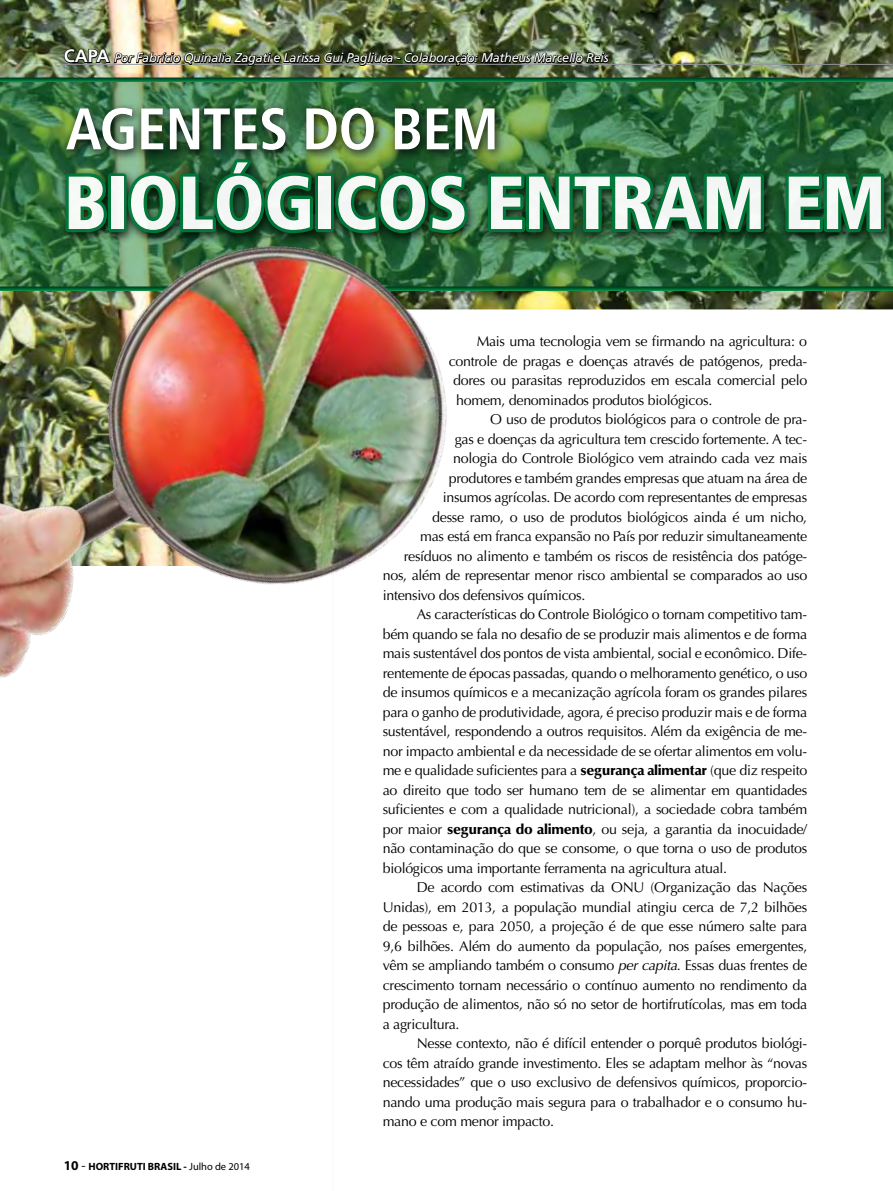
<style>
.page{position:relative;width:893px;height:1191px;background:#fff}
.page>*{position:absolute;margin:0;border:0;box-sizing:border-box;transform-origin:0 0}
.t1{font:900 condensed 75px "Frutiger";letter-spacing:-.01em;color:#fff}
.t2{font:700 condensed 58.5px "Frutiger";letter-spacing:-.01em;color:#fff}
.t3{font:14.25px "Optima";letter-spacing:-.02em;color:#000}
.t4{font:italic 12.75px "Frutiger";letter-spacing:-.025em;color:#fff}
.t5{font:700 10.5px "Myriad";color:#000}
.s1{font-weight:700;font-style:normal;font-size:18px}
.s2{font-size:13.5px}
.s3{font-weight:400;font-size:13.5px}
.s4{font-weight:400}
.s5{font-weight:900}
.s6{font-style:italic}
</style>
<div class="page">
<img style="left:0;top:0;width:893px;height:306px">
<svg style="left:626px;top:82px;width:267px;height:204px;background:#326e3f"></svg>
<svg style="left:626px;top:77px;width:267px;height:5px"></svg>
<svg style="left:626px;top:286px;width:267px;height:5px"></svg>
<img style="left:0;top:26px;width:626px;height:652px">
<div style="left:58px;top:154px;width:835px;height:107px;background:#000;opacity:.9"></div>
<svg style="left:62px;top:170px;width:48px;height:65px;background:#105c2e"></svg>
<div style="left:108px;top:173px;width:19px;height:59px;border:6px solid #007739"></div>
<svg style="left:124px;top:163px;width:192px;height:73px;background:#145b31"></svg>
<div style="left:315px;top:173px;width:19px;height:59px;border:6px solid #007739"></div>
<svg style="left:332px;top:169px;width:139px;height:67px;background:#135b2e"></svg>
<svg style="left:484px;top:170px;width:283px;height:67px;background:#0d5a2e"></svg>
<svg style="left:782px;top:170px;width:111px;height:67px;background:#0c592e"></svg>
<div style="left:61px;top:102px;width:444px;height:61px;background:#000;opacity:.9"></div>
<hr style="left:64px;top:64px;width:829px;height:1px;background:#939598">
<img style="left:63px;top:36px;width:548px;height:38px">
<p class="t4" style="left:64px;top:51px;width:546px"><span class="s1">CAPA</span> Por Fabrício Quinalia Zagati e Larissa Gui Pagliuca - Colaboração: Matheus Marcello Reis</p>
<h2 class="t2" style="left:66px;top:94px;width:434px">AGENTES DO BEM</h2>
<h1 class="t1" style="left:64px;top:158px;width:823px">BIOLÓGICOS ENTRAM EM</h1>
<p class="t5" style="left:64px;top:1161px;width:188px"><span class="s2">10</span> <span class="s3">-</span> HORTIFRUTI BRASIL - <span class="s4">Julho de 2014</span></p>
<p class="t3" style="left:477px;top:333px;width:332px">Mais uma tecnologia vem se firmando na agricultura: o</p>
<p class="t3" style="left:449px;top:353px;width:360px">controle de pragas e doenças através de patógenos, preda-</p>
<p class="t3" style="left:453px;top:372px;width:356px">dores ou parasitas reproduzidos em escala comercial pelo</p>
<p class="t3" style="left:456px;top:392px;width:258px">homem, denominados produtos biológicos.</p>
<p class="t3" style="left:490px;top:411px;width:318px">O uso de produtos biológicos para o controle de pra-</p>
<p class="t3" style="left:455px;top:431px;width:354px">gas e doenças da agricultura tem crescido fortemente. A tec-</p>
<p class="t3" style="left:453px;top:450px;width:355px">nologia do Controle Biológico vem atraindo cada vez mais</p>
<p class="t3" style="left:449px;top:470px;width:360px">produtores e também grandes empresas que atuam na área de</p>
<p class="t3" style="left:443px;top:489px;width:366px">insumos agrícolas. De acordo com representantes de empresas</p>
<p class="t3" style="left:432px;top:509px;width:377px">desse ramo, o uso de produtos biológicos ainda é um nicho,</p>
<p class="t3" style="left:420px;top:528px;width:389px">mas está em franca expansão no País por reduzir simultaneamente</p>
<p class="t3" style="left:404px;top:548px;width:405px">resíduos no alimento e também os riscos de resistência dos patóge-</p>
<p class="t3" style="left:383px;top:567px;width:426px">nos, além de representar menor risco ambiental se comparados ao uso</p>
<p class="t3" style="left:383px;top:587px;width:204px">intensivo dos defensivos químicos.</p>
<p class="t3" style="left:417px;top:606px;width:392px">As características do Controle Biológico o tornam competitivo tam-</p>
<p class="t3" style="left:383px;top:626px;width:426px">bém quando se fala no desafio de se produzir mais alimentos e de forma</p>
<p class="t3" style="left:383px;top:645px;width:426px">mais sustentável dos pontos de vista ambiental, social e econômico. Dife-</p>
<p class="t3" style="left:383px;top:665px;width:426px">rentemente de épocas passadas, quando o melhoramento genético, o uso</p>
<p class="t3" style="left:383px;top:684px;width:426px">de insumos químicos e a mecanização agrícola foram os grandes pilares</p>
<p class="t3" style="left:383px;top:704px;width:426px">para o ganho de produtividade, agora, é preciso produzir mais e de forma</p>
<p class="t3" style="left:383px;top:723px;width:426px">sustentável, respondendo a outros requisitos. Além da exigência de me-</p>
<p class="t3" style="left:383px;top:743px;width:426px">nor impacto ambiental e da necessidade de se ofertar alimentos em volu-</p>
<p class="t3" style="left:383px;top:762px;width:426px">me e qualidade suficientes para a <span class="s5">segurança alimentar</span> (que diz respeito</p>
<p class="t3" style="left:383px;top:782px;width:426px">ao direito que todo ser humano tem de se alimentar em quantidades</p>
<p class="t3" style="left:383px;top:801px;width:426px">suficientes e com a qualidade nutricional), a sociedade cobra também</p>
<p class="t3" style="left:383px;top:821px;width:426px">por maior <span class="s5">segurança do alimento</span>, ou seja, a garantia da inocuidade/</p>
<p class="t3" style="left:383px;top:840px;width:426px">não contaminação do que se consome, o que torna o uso de produtos</p>
<p class="t3" style="left:383px;top:860px;width:346px">biológicos uma importante ferramenta na agricultura atual.</p>
<p class="t3" style="left:417px;top:879px;width:392px">De acordo com estimativas da ONU (Organização das Nações</p>
<p class="t3" style="left:383px;top:899px;width:426px">Unidas), em 2013, a população mundial atingiu cerca de 7,2 bilhões</p>
<p class="t3" style="left:383px;top:918px;width:426px">de pessoas e, para 2050, a projeção é de que esse número salte para</p>
<p class="t3" style="left:383px;top:938px;width:426px">9,6 bilhões. Além do aumento da população, nos países emergentes,</p>
<p class="t3" style="left:383px;top:957px;width:426px">vêm se ampliando também o consumo <span class="s6">per capita</span>. Essas duas frentes de</p>
<p class="t3" style="left:383px;top:977px;width:426px">crescimento tornam necessário o contínuo aumento no rendimento da</p>
<p class="t3" style="left:383px;top:996px;width:426px">produção de alimentos, não só no setor de hortifrutícolas, mas em toda</p>
<p class="t3" style="left:383px;top:1015px;width:78px">a agricultura.</p>
<p class="t3" style="left:417px;top:1035px;width:392px">Nesse contexto, não é difícil entender o porquê produtos biológi-</p>
<p class="t3" style="left:383px;top:1054px;width:426px">cos têm atraído grande investimento. Eles se adaptam melhor às “novas</p>
<p class="t3" style="left:383px;top:1074px;width:426px">necessidades” que o uso exclusivo de defensivos químicos, proporcio-</p>
<p class="t3" style="left:383px;top:1093px;width:426px">nando uma produção mais segura para o trabalhador e o consumo hu-</p>
<p class="t3" style="left:383px;top:1113px;width:173px">mano e com menor impacto.</p>
</div>
